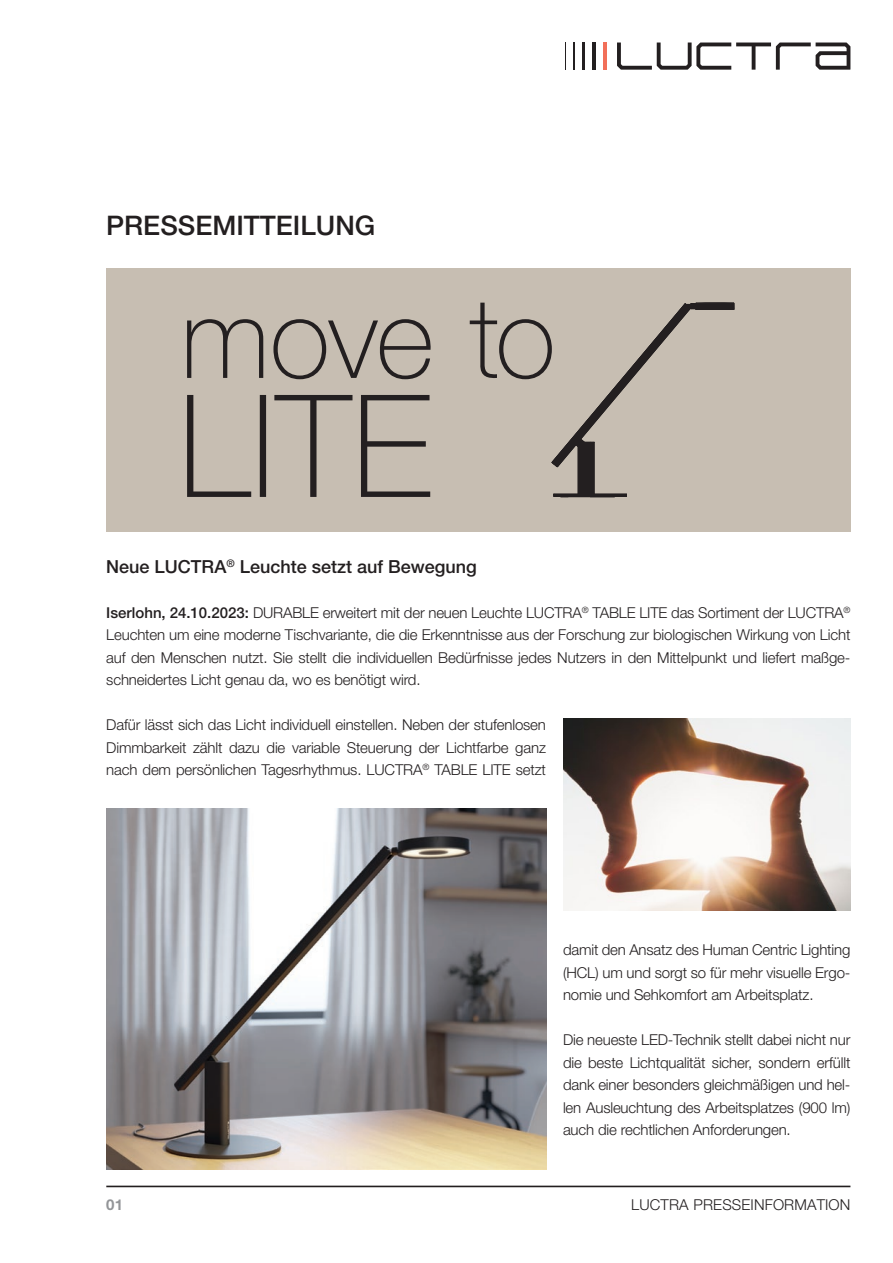
<style>
.page{position:relative;width:893px;height:1263px;background:#fff}
.page>*{position:absolute;margin:0;border:0;box-sizing:border-box;transform-origin:0 0}
._05_Copy_ohne_Abstand{font:500 27px "Helvetica Neue LT Pro";color:#231f20}
.t1{font:500 18px "Helvetica Neue LT Pro";color:#231f20}
.t2{font:300 15px/22.5px "Helvetica Neue LT Pro";letter-spacing:-.01em;color:#231f20;text-align:justify}
.t3{font:300 15px "Helvetica Neue LT Pro";letter-spacing:.01em;color:#231f20}
.t4{font:700 15px "Helvetica Neue LT Pro";color:#939598}
.s1{font-weight:500}
</style>
<div class="page">
<hr style="left:106px;top:1185px;width:744px;height:2px;background:#231f20">
<hr style="left:603px;top:43px;width:4px;height:27px;background:#f26f59">
<hr style="left:593px;top:43px;width:3px;height:27px;background:#231f20">
<hr style="left:582px;top:43px;width:3px;height:27px;background:#231f20">
<hr style="left:573px;top:43px;width:2px;height:27px;background:#231f20">
<svg style="left:565px;top:43px;width:1px;height:27px"></svg>
<svg style="left:617px;top:43px;width:233px;height:27px"></svg>
<div style="left:106px;top:268px;width:744px;height:264px;background:#c7beb2"></div>
<svg style="left:187px;top:303px;width:548px;height:194px"></svg>
<div style="left:696px;top:303px;width:38px;height:6px;background:#231f20"></div>
<div style="left:696px;top:303px;width:38px;height:6px;border:1px solid #231f20"></div>
<img style="left:106px;top:809px;width:440px;height:360px">
<img style="left:563px;top:719px;width:287px;height:191px">
<p class="_05_Copy_ohne_Abstand" style="left:106px;top:209px;width:271px">PRESSEMITTEILUNG</p>
<p class="t1" style="left:106px;top:555px;width:372px">Neue LUCTRA<sup>®</sup> Leuchte setzt auf Bewegung</p>
<p class="t2" style="left:106px;top:601px;width:746px"><span class="s1">Iserlohn, 24.10.2023:</span> DURABLE erweitert mit der neuen Leuchte LUCTRA<sup>®</sup> TABLE LITE das Sortiment der LUCTRA<sup>® </sup>Leuchten um eine moderne Tischvariante, die die Erkenntnisse aus der Forschung zur biologischen Wirkung von Licht auf den Menschen nutzt. Sie stellt die individuellen Bedürfnisse jedes Nutzers in den Mittelpunkt und liefert maßge&shy;schneidertes Licht genau da, wo es benötigt wird.</p>
<p class="t2" style="left:106px;top:713px;width:441px">Dafür lässt sich das Licht individuell einstellen. Neben der stufenlosen Dimmbarkeit zählt dazu die variable Steuerung der Lichtfarbe ganz nach dem persönlichen Tagesrhythmus. LUCTRA<sup>®</sup> TABLE LITE setzt</p>
<p class="t2" style="left:563px;top:938px;width:289px">damit den Ansatz des Human Centric Lighting (HCL) um und sorgt so für mehr visuelle Ergo&shy;nomie und Sehkomfort am Arbeitsplatz.</p>
<p class="t2" style="left:563px;top:1028px;width:289px">Die neueste LED-Technik stellt dabei nicht nur die beste Lichtqualität sicher, sondern erfüllt dank einer besonders gleichmäßigen und hel&shy;len Ausleuchtung des Arbeitsplatzes (900 lm) auch die rechtlichen Anforderungen.</p>
<p class="t4" style="left:106px;top:1195px;width:18px">01</p>
<p class="t3" style="left:631px;top:1195px;width:221px">LUCTRA PRESSEINFORMATION</p>
</div>
